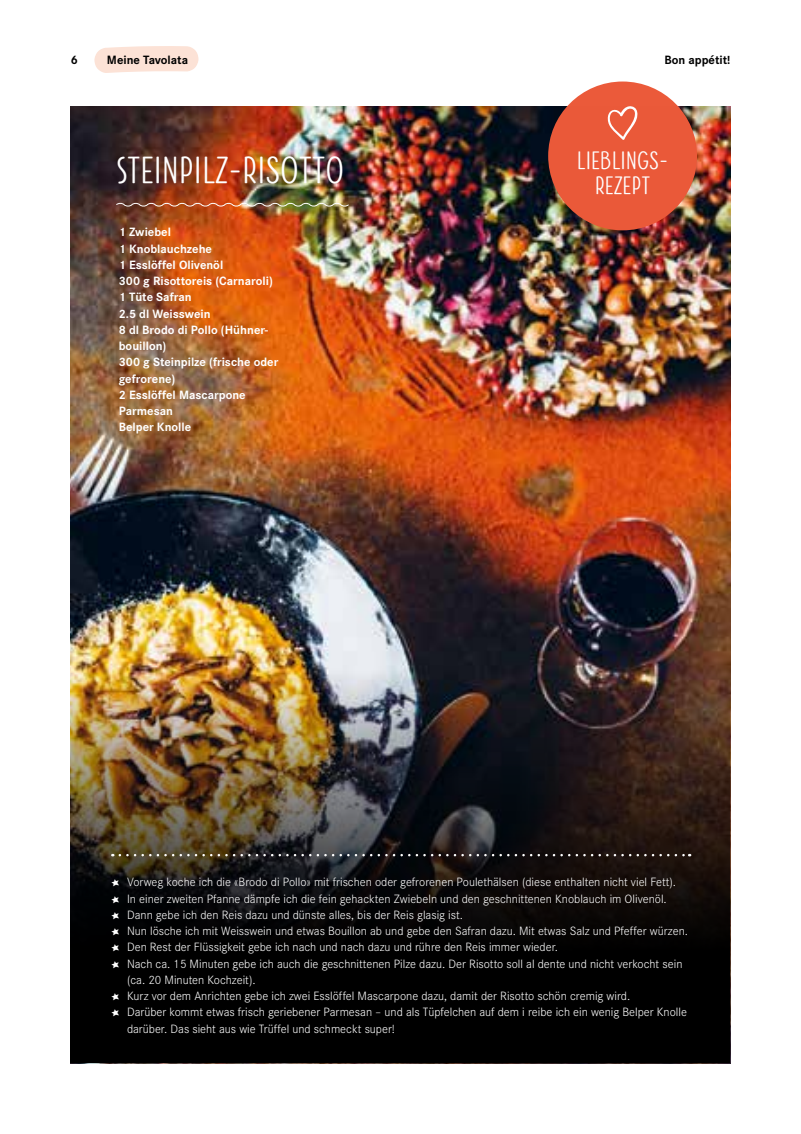
<style>
.page{position:relative;width:801px;height:1134px;background:#fff}
.page>*{position:absolute;margin:0;border:0;box-sizing:border-box;transform-origin:0 0}
.t1{font:500 37.5px "Photo Wall Sans";color:#fff}
.t2{font:500 25px/25px "Photo Wall Sans";color:#fff;text-align:center}
.t3{font:300 12.5px/16.2px "Corporate S";color:#fff}
.t4{font:700 12.5px/16.2px "Corporate S";color:#fff}
.t5{font:700 12.5px "Corporate S";color:#000}
</style>
<div class="page">
<svg style="left:94px;top:46px;width:104px;height:27px;background:#fce5da"></svg>
<div style="left:548px;top:82px;width:149px;height:148px;background:#eb5a3a;border-radius:50%"></div>
<img style="left:71px;top:106px;width:659px;height:957px">
<img style="left:115px;top:201px;width:235px;height:7px">
<svg style="left:120px;top:854px;width:570px;height:2px"></svg>
<p class="t5" style="left:71px;top:53px;width:9px">6</p>
<p class="t5" style="left:107px;top:53px;width:83px">Meine Tavolata</p>
<p class="t5" style="left:664px;top:53px;width:67px">Bon appétit!</p>
<h1 class="t1" style="left:116px;top:145px;width:229px">STEINPILZ-RISOTTO</h1>
<p class="t4" style="left:119px;top:224px;width:161px">1 Zwiebel<br>1 Knoblauchzehe<br>1 Esslöffel Olivenöl<br>300 g Risottoreis (Carnaroli)<br>1 Tüte Safran<br>2.5 dl Weisswein<br>8 dl Brodo di Pollo (Hühner&shy;bouillon)<br>300 g Steinpilze (frische oder gefrorene)<br>2 Esslöffel Mascarpone<br>Parmesan<br>Belper Knolle</p>
<h2 class="t2" style="left:577px;top:147px;width:93px">LIEBLINGS-<br>REZEPT</h2>
<p class="t3" style="left:111px;top:874px;width:566px">◆ Vorweg koche ich die «Brodo di Pollo» mit frischen oder gefrorenen Poulethälsen (diese enthalten nicht viel Fett).</p>
<p class="t3" style="left:111px;top:890px;width:557px">◆ In einer zweiten Pfanne dämpfe ich die fein gehackten Zwiebeln und den geschnittenen Knoblauch im Olivenöl.</p>
<p class="t3" style="left:111px;top:907px;width:353px">◆ Dann gebe ich den Reis dazu und dünste alles, bis der Reis glasig ist.</p>
<p class="t3" style="left:111px;top:923px;width:578px">◆ Nun lösche ich mit Weisswein und etwas Bouillon ab und gebe den Safran dazu. Mit etwas Salz und Pfeffer würzen.</p>
<p class="t3" style="left:111px;top:939px;width:448px">◆ Den Rest der Flüssigkeit gebe ich nach und nach dazu und rühre den Reis immer wieder.</p>
<p class="t3" style="left:127px;top:955px;width:557px;text-indent:-16px">◆ Nach ca. 15 Minuten gebe ich auch die geschnittenen Pilze dazu. Der Risotto soll al dente und nicht verkocht sein (ca. 20 Minuten Kochzeit).</p>
<p class="t3" style="left:111px;top:988px;width:521px">◆ Kurz vor dem Anrichten gebe ich zwei Esslöffel Mascarpone dazu, damit der Risotto schön cremig wird.</p>
<p class="t3" style="left:127px;top:1004px;width:561px;text-indent:-16px">◆ Darüber kommt etwas frisch geriebener Parmesan – und als Tüpfelchen auf dem i reibe ich ein wenig Belper Knolle darüber. Das sieht aus wie Trüffel und schmeckt super!</p>
</div>
